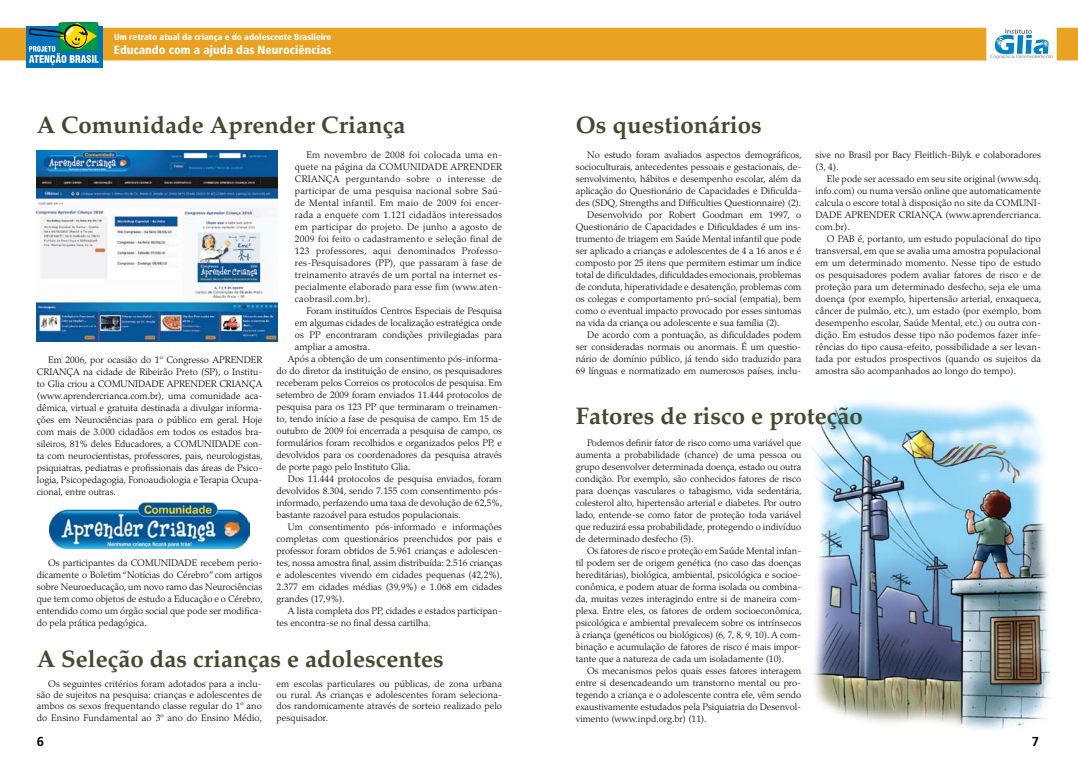
<style>
.page{position:relative;width:1078px;height:766px;background:#fff}
.page>*{position:absolute;margin:0;border:0;box-sizing:border-box;transform-origin:0 0}
.t1{font:700 24px "Palatino";color:#46492f}
.t2{font:700 13px "Frutiger";color:#000}
.t3{font:900 condensed 11.9px "Frutiger";color:#fff}
.t4{font:300 9.5px/12px "Palatino";color:#000;text-align:justify}
.t5{font:900 condensed 8.8px "Frutiger";color:#fff}
</style>
<div class="page">
<img style="left:812px;top:401px;width:238px;height:329px">
<img style="left:49px;top:502px;width:200px;height:46px">
<div style="left:0;top:28px;width:1077px;height:32px;background:#eaa222"></div>
<div style="left:26px;top:26px;width:76px;height:42px;background:#0071bc"></div>
<svg style="left:29px;top:22px;width:70px;height:43px"></svg>
<svg style="left:990px;top:29px;width:62px;height:30px"></svg>
<img style="left:37px;top:150px;width:241px;height:192px">
<p class="t5" style="left:114px;top:32px;width:219px">Um retrato atual da criança e do adolescente Brasileiro</p>
<p class="t3" style="left:114px;top:42px;width:219px">Educando com a ajuda das Neurociências</p>
<h1 class="t1" style="left:37px;top:111px;width:370px">A Comunidade Aprender Criança</h1>
<p class="t4" style="left:37px;top:354px;width:227px;text-indent:11px">Em 2006, por ocasião do 1º Congresso APRENDER CRIANÇA na cidade de Ribeirão Preto (SP), o Institu&shy;to Glia criou a COMUNIDADE APRENDER CRIANÇA (www.aprendercrianca.com.br), uma comunidade aca&shy;dêmica, virtual e gratuita destinada a divulgar informa&shy;ções em Neurociências para o público em geral. Hoje com mais de 3.000 cidadãos em todos os estados bra&shy;sileiros, 81% deles Educadores, a COMUNIDADE con&shy;ta com neurocientistas, professores, pais, neurologistas, psiquiatras, pediatras e profissionais das áreas de Psico&shy;logia, Psicopedagogia, Fonoaudiologia e Terapia Ocupa&shy;cional, entre outras.</p>
<p class="t4" style="left:37px;top:556px;width:227px;text-indent:11px">Os participantes da COMUNIDADE recebem perio&shy;dicamente o Boletim “Notícias do Cérebro” com artigos sobre Neuroeducação, um novo ramo das Neurociências que tem como objetos de estudo a Educação e o Cérebro, entendido como um órgão social que pode ser modifica&shy;do pela prática pedagógica.</p>
<p class="t4" style="left:295px;top:148px;width:208px;text-indent:11px">Em novembro de 2008 foi colocada uma en&shy;quete na página da COMUNIDADE APRENDER CRIANÇA perguntando sobre o interesse de participar de uma pesquisa nacional sobre Saú&shy;de Mental infantil. Em maio de 2009 foi encer&shy;rada a enquete com 1.121 cidadãos interessados em participar do projeto. De junho a agosto de 2009 foi feito o cadastramento e seleção final de 123 professores, aqui denominados Professo&shy;res-Pesquisadores (PP), que passaram à fase de treinamento através de um portal na internet es&shy;pecialmente elaborado para esse fim (www.aten&shy;caobrasil.com.br).</p>
<p class="t4" style="left:306px;top:304px;width:197px">Foram instituídos Centros Especiais de Pesquisa</p>
<p class="t4" style="left:295px;top:316px;width:208px">em algumas cidades de localização estratégica onde</p>
<p class="t4" style="left:295px;top:328px;width:208px">os PP encontraram condições privilegiadas para</p>
<p class="t4" style="left:295px;top:340px;width:76px">ampliar a amostra.</p>
<p class="t4" style="left:288px;top:352px;width:215px">Após a obtenção de um consentimento pós-informa-</p>
<p class="t4" style="left:276px;top:364px;width:227px">do do diretor da instituição de ensino, os pesquisadores</p>
<p class="t4" style="left:276px;top:376px;width:227px">receberam pelos Correios os protocolos de pesquisa. Em</p>
<p class="t4" style="left:276px;top:388px;width:227px">setembro de 2009 foram enviados 11.444 protocolos de</p>
<p class="t4" style="left:276px;top:400px;width:227px">pesquisa para os 123 PP que terminaram o treinamen-</p>
<p class="t4" style="left:276px;top:412px;width:227px">to, tendo início a fase de pesquisa de campo. Em 15 de</p>
<p class="t4" style="left:276px;top:424px;width:227px">outubro de 2009 foi encerrada a pesquisa de campo, os</p>
<p class="t4" style="left:276px;top:436px;width:227px">formulários foram recolhidos e organizados pelos PP, e</p>
<p class="t4" style="left:276px;top:448px;width:227px">devolvidos para os coordenadores da pesquisa através</p>
<p class="t4" style="left:276px;top:460px;width:135px">de porte pago pelo Instituto Glia.</p>
<p class="t4" style="left:288px;top:472px;width:215px">Dos 11.444 protocolos de pesquisa enviados, foram</p>
<p class="t4" style="left:276px;top:484px;width:227px">devolvidos 8.304, sendo 7.155 com consentimento pós-</p>
<p class="t4" style="left:276px;top:496px;width:227px">informado, perfazendo uma taxa de devolução de 62,5%,</p>
<p class="t4" style="left:276px;top:508px;width:186px">bastante razoável para estudos populacionais.</p>
<p class="t4" style="left:288px;top:520px;width:216px">Um consentimento pós-informado e informações</p>
<p class="t4" style="left:276px;top:532px;width:227px">completas com questionários preenchidos por pais e</p>
<p class="t4" style="left:276px;top:544px;width:227px">professor foram obtidos de 5.961 crianças e adolescen-</p>
<p class="t4" style="left:276px;top:556px;width:227px">tes, nossa amostra final, assim distribuída: 2.516 crianças</p>
<p class="t4" style="left:276px;top:568px;width:227px">e adolescentes vivendo em cidades pequenas (42,2%),</p>
<p class="t4" style="left:276px;top:580px;width:227px">2.377 em cidades médias (39,9%) e 1.068 em cidades</p>
<p class="t4" style="left:276px;top:592px;width:70px">grandes (17,9%).</p>
<p class="t4" style="left:288px;top:604px;width:215px">A lista completa dos PP, cidades e estados participan-</p>
<p class="t4" style="left:276px;top:616px;width:155px">tes encontra-se no final dessa cartilha.</p>
<h1 class="t1" style="left:37px;top:644px;width:408px">A Seleção das crianças e adolescentes</h1>
<p class="t4" style="left:37px;top:677px;width:227px;line-height:11.4px;text-indent:11px">Os seguintes critérios foram adotados para a inclu&shy;são de sujeitos na pesquisa: crianças e adolescentes de ambos os sexos frequentando classe regular do 1º ano do Ensino Fundamental ao 3º ano do Ensino Médio,</p>
<p class="t4" style="left:276px;top:677px;width:227px;line-height:11.4px">em escolas particulares ou públicas, de zona urbana ou rural. As crianças e adolescentes foram seleciona&shy;dos randomicamente através de sorteio realizado pelo pesquisador.</p>
<h1 class="t1" style="left:575px;top:111px;width:187px">Os questionários</h1>
<p class="t4" style="left:587px;top:148px;width:216px">No estudo foram avaliados aspectos demográficos,</p>
<p class="t4" style="left:575px;top:160px;width:227px">socioculturais, antecedentes pessoais e gestacionais, de-</p>
<p class="t4" style="left:575px;top:172px;width:227px">senvolvimento, hábitos e desempenho escolar, além da</p>
<p class="t4" style="left:575px;top:184px;width:227px">aplicação do Questionário de Capacidades e Dificulda-</p>
<p class="t4" style="left:575px;top:196px;width:227px">des (SDQ, Strengths and Difficulties Questionnaire) (2).</p>
<p class="t4" style="left:587px;top:208px;width:215px">Desenvolvido por Robert Goodman em 1997, o</p>
<p class="t4" style="left:575px;top:220px;width:227px">Questionário de Capacidades e Dificuldades é um ins-</p>
<p class="t4" style="left:575px;top:232px;width:227px">trumento de triagem em Saúde Mental infantil que pode</p>
<p class="t4" style="left:575px;top:244px;width:227px">ser aplicado a crianças e adolescentes de 4 a 16 anos e é</p>
<p class="t4" style="left:575px;top:256px;width:227px">composto por 25 itens que permitem estimar um índice</p>
<p class="t4" style="left:575px;top:268px;width:227px">total de dificuldades, dificuldades emocionais, problemas</p>
<p class="t4" style="left:575px;top:280px;width:227px">de conduta, hiperatividade e desatenção, problemas com</p>
<p class="t4" style="left:575px;top:292px;width:227px">os colegas e comportamento pró-social (empatia), bem</p>
<p class="t4" style="left:575px;top:304px;width:227px">como o eventual impacto provocado por esses sintomas</p>
<p class="t4" style="left:575px;top:316px;width:205px">na vida da criança ou adolescente e sua família (2).</p>
<p class="t4" style="left:587px;top:328px;width:216px">De acordo com a pontuação, as dificuldades podem</p>
<p class="t4" style="left:575px;top:340px;width:227px">ser consideradas normais ou anormais. É um questio-</p>
<p class="t4" style="left:575px;top:352px;width:227px">nário de domínio público, já tendo sido traduzido para</p>
<p class="t4" style="left:575px;top:364px;width:227px">69 línguas e normatizado em numerosos países, inclu-</p>
<p class="t4" style="left:815px;top:148px;width:227px">sive no Brasil por Bacy Fleitlich-Bilyk e colaboradores (3, 4).</p>
<p class="t4" style="left:815px;top:172px;width:227px;text-indent:11px">Ele pode ser acessado em seu site original (www.sdq. info.com) ou numa versão online que automaticamente calcula o escore total à disposição no site da COMUNI-DADE APRENDER CRIANÇA (www.aprendercrianca. com.br).</p>
<p class="t4" style="left:815px;top:232px;width:227px;text-indent:11px">O PAB é, portanto, um estudo populacional do tipo transversal, em que se avalia uma amostra populacional em um determinado momento. Nesse tipo de estudo os pesquisadores podem avaliar fatores de risco e de proteção para um determinado desfecho, seja ele uma doença (por exemplo, hipertensão arterial, enxaqueca, câncer de pulmão, etc.), um estado (por exemplo, bom desempenho escolar, Saúde Mental, etc.) ou outra con&shy;dição. Em estudos desse tipo não podemos fazer infe&shy;rências do tipo causa-efeito, possibilidade a ser levan&shy;tada por estudos prospectivos (quando os sujeitos da amostra são acompanhados ao longo do tempo).</p>
<h1 class="t1" style="left:575px;top:401px;width:288px">Fatores de risco e proteção</h1>
<p class="t4" style="left:575px;top:436px;width:227px;text-indent:11px">Podemos definir fator de risco como uma variável que aumenta a probabilidade (chance) de uma pessoa ou grupo desenvolver determinada doença, estado ou outra condição. Por exemplo, são conhecidos fatores de risco para doenças vasculares o tabagismo, vida sedentária, colesterol alto, hipertensão arterial e diabetes. Por outro lado, entende-se como fator de proteção toda variável que reduzirá essa probabilidade, protegendo o indivíduo de determinado desfecho (5).</p>
<p class="t4" style="left:575px;top:544px;width:227px;text-indent:11px">Os fatores de risco e proteção em Saúde Mental infan&shy;til podem ser de origem genética (no caso das doenças hereditárias), biológica, ambiental, psicológica e socioe&shy;conômica, e podem atuar de forma isolada ou combina&shy;da, muitas vezes interagindo entre si de maneira com&shy;plexa. Entre eles, os fatores de ordem socioeconômica, psicológica e ambiental prevalecem sobre os intrínsecos à criança (genéticos ou biológicos) (6, 7, 8, 9, 10). A com&shy;binação e acumulação de fatores de risco é mais impor&shy;tante que a natureza de cada um isoladamente (10).</p>
<p class="t4" style="left:575px;top:664px;width:227px;text-indent:11px">Os mecanismos pelos quais esses fatores interagem entre si desencadeando um transtorno mental ou pro&shy;tegendo a criança e o adolescente contra ele, vêm sendo exaustivamente estudados pela Psiquiatria do Desenvol&shy;vimento (www.inpd.org.br) (11).</p>
<h2 class="t2" style="left:37px;top:734px;width:9px">6</h2>
<h2 class="t2" style="left:1031px;top:734px;width:9px">7</h2>
</div>
